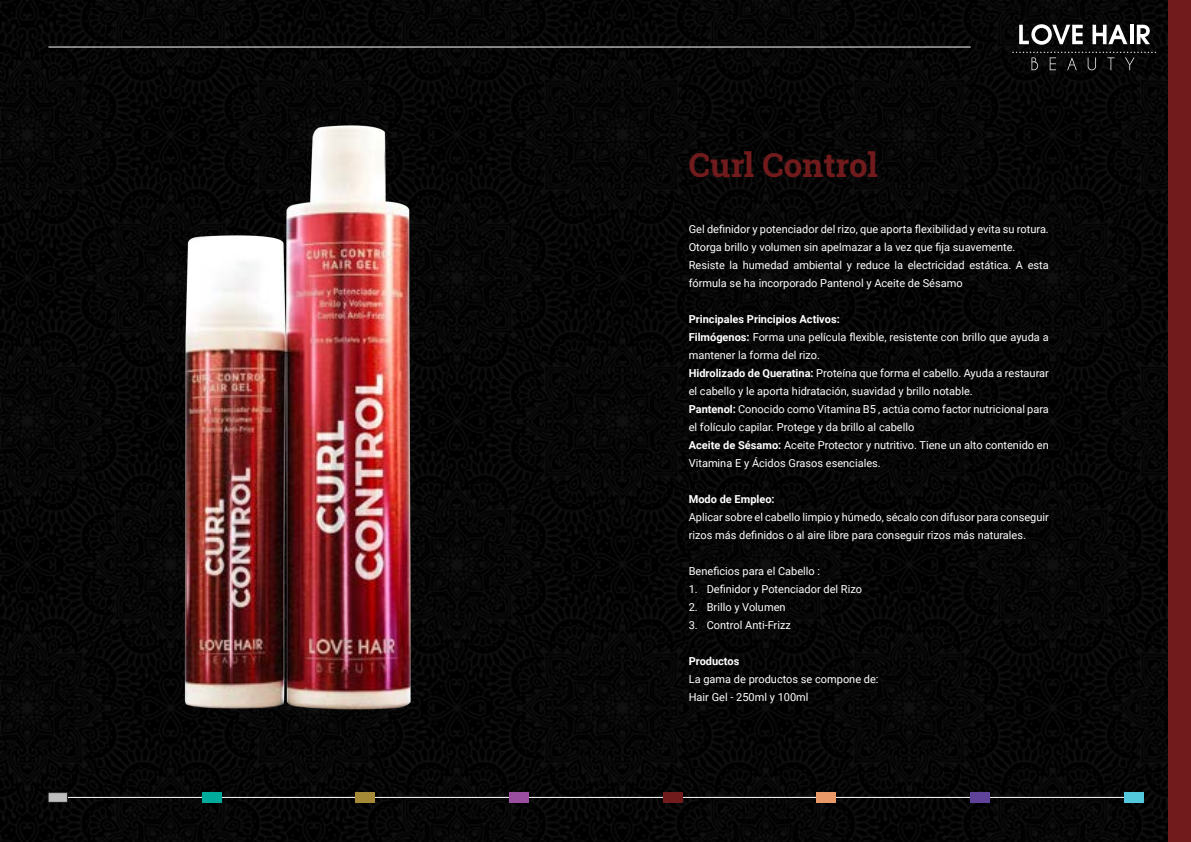
<style>
.page{position:relative;width:1191px;height:842px;background:#fff}
.page>*{position:absolute;margin:0;border:0;box-sizing:border-box;transform-origin:0 0}
.t1{font:700 33px "Roboto Slab";color:#721b1d}
.t2{font:11px/18px "Roboto";color:#fff}
.t3{font:700 11px "Roboto";color:#fff}
.s1{font-weight:700}
</style>
<div class="page">
<img style="left:0;top:0;width:1168px;height:842px">
<hr style="left:48px;top:47px;width:922px;height:1px;background:#fff">
<hr style="left:58px;top:797px;width:1075px;height:1px;background:#fff">
<div style="left:48px;top:793px;width:19px;height:9px;background:#bdbdbe"></div>
<div style="left:48px;top:792px;width:20px;height:11px;border:1px solid #231f20"></div>
<div style="left:202px;top:792px;width:19px;height:11px;background:#00ab9b"></div>
<div style="left:355px;top:792px;width:20px;height:11px;background:#a48937"></div>
<div style="left:509px;top:792px;width:20px;height:11px;background:#9a4e9f"></div>
<div style="left:663px;top:792px;width:19px;height:11px;background:#721b1d"></div>
<div style="left:816px;top:792px;width:20px;height:11px;background:#e89967"></div>
<div style="left:970px;top:792px;width:20px;height:11px;background:#5f439b"></div>
<div style="left:1124px;top:792px;width:19px;height:11px;background:#53c7db"></div>
<svg style="left:1019px;top:24px;width:63px;height:21px"></svg>
<svg style="left:1092px;top:25px;width:35px;height:19px"></svg>
<hr style="left:1130px;top:25px;width:3px;height:19px;background:#fff">
<svg style="left:1136px;top:25px;width:14px;height:19px"></svg>
<svg style="left:1012px;top:52px;width:144px;height:18px;background:#151515"></svg>
<img style="left:143px;top:105px;width:305px;height:632px">
<div style="left:1168px;top:0;width:23px;height:842px;background:#721b1d"></div>
<p class="t1" style="left:689px;top:143px;width:191px">Curl Control</p>
<p class="t2" style="left:689px;top:220px;width:361px">Gel definidor y potenciador del rizo, que aporta flexibilidad y evita su rotura.</p>
<p class="t2" style="left:689px;top:238px;width:328px">Otorga brillo y volumen sin apelmazar a la vez que fija suavemente.</p>
<p class="t2" style="left:689px;top:256px;width:362px">Resiste la humedad ambiental y reduce la electricidad estática. A esta fórmula se ha incorporado Pantenol y Aceite de Sésamo</p>
<p class="t3" style="left:689px;top:312px;width:152px">Principales Principios Activos:</p>
<p class="t2" style="left:689px;top:328px;width:362px"><span class="s1">Filmógenos:</span> Forma una película flexible, resistente con brillo que ayuda a mantener la forma del rizo.</p>
<p class="t2" style="left:689px;top:364px;width:362px"><span class="s1">Hidrolizado de Queratina:</span> Proteína que forma el cabello. Ayuda a restaurar el cabello y le aporta hidratación, suavidad y brillo notable.</p>
<p class="t2" style="left:689px;top:400px;width:361px"><span class="s1">Pantenol:</span> Conocido como Vitamina B5 , actúa como factor nutricional para el folículo capilar. Protege y da brillo al cabello</p>
<p class="t2" style="left:689px;top:436px;width:362px"><span class="s1">Aceite de Sésamo:</span> Aceite Protector y nutritivo. Tiene un alto contenido en<br>Vitamina E y Ácidos Grasos esenciales.</p>
<p class="t3" style="left:689px;top:491px;width:87px">Modo de Empleo:</p>
<p class="t2" style="left:689px;top:508px;width:361px">Aplicar sobre el cabello limpio y húmedo, sécalo con difusor para conseguir rizos más definidos o al aire libre para conseguir rizos más naturales.</p>
<p class="t2" style="left:689px;top:562px;width:133px">Beneficios para el Cabello :</p>
<p class="t2" style="left:689px;top:580px;width:175px">1. Definidor y Potenciador del Rizo</p>
<p class="t2" style="left:689px;top:598px;width:98px">2. Brillo y Volumen</p>
<p class="t2" style="left:689px;top:616px;width:104px">3. Control Anti-Frizz</p>
<p class="t3" style="left:689px;top:654px;width:52px">Productos</p>
<p class="t2" style="left:689px;top:670px;width:191px">La gama de productos se compone de:</p>
<p class="t2" style="left:689px;top:688px;width:121px">Hair Gel - 250ml y 100ml</p>
</div>
